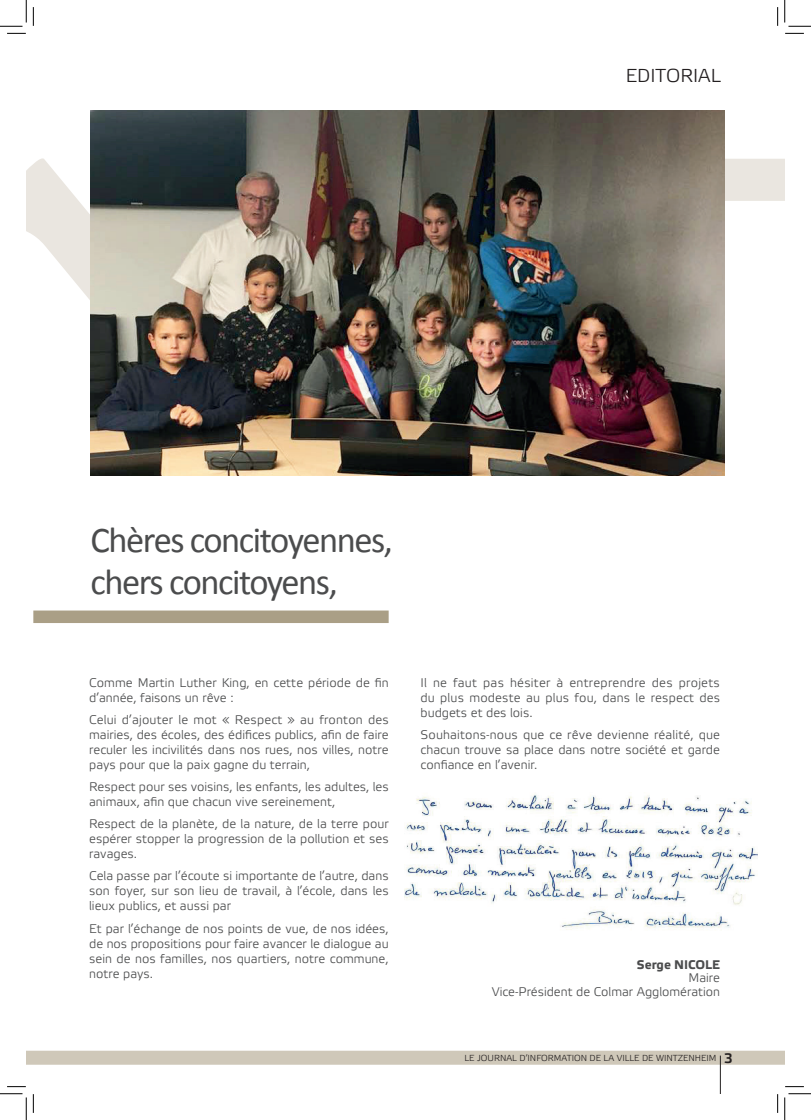
<style>
.page{position:relative;width:811px;height:1120px;background:#fff}
.page>*{position:absolute;margin:0;border:0;box-sizing:border-box;transform-origin:0 0}
.t1{font:36.38px/42.6px "Calibri";letter-spacing:-.04em;color:#4b4c4d}
.t2{font:18.75px "Etelka Light Pro";color:#231f20}
.t3{font:12.5px/15px "Etelka Light Pro";color:#4b4c4d;text-align:justify}
.t4{font:700 12.5px "Etelka Text Pro";color:#4b4c4d}
.t5{font:8.75px "Etelka Light Pro";color:#231f20}
.s1{font-family:"Etelka Medium Pro";font-size:13.75px}
</style>
<div class="page">
<svg style="left:26px;top:110px;width:759px;height:234px"></svg>
<img style="left:91px;top:110px;width:633px;height:365px">
<div style="left:33px;top:610px;width:356px;height:13px;background:#aa9f86"></div>
<img style="left:404px;top:795px;width:354px;height:135px">
<svg style="left:26px;top:1050px;width:759px;height:43px"></svg>
<hr style="left:720px;top:1055px;width:1px;height:38px;background:#231f20">
<svg style="left:7px;top:33px;width:19px;height:1px"></svg>
<svg style="left:785px;top:33px;width:19px;height:1px"></svg>
<svg style="left:33px;top:7px;width:1px;height:19px"></svg>
<svg style="left:33px;top:1094px;width:1px;height:18px"></svg>
<svg style="left:777px;top:7px;width:1px;height:19px"></svg>
<svg style="left:777px;top:1094px;width:1px;height:18px"></svg>
<svg style="left:0;top:0;width:27px;height:27px"></svg>
<svg style="left:0;top:1093px;width:27px;height:26px"></svg>
<svg style="left:784px;top:0;width:27px;height:27px"></svg>
<svg style="left:784px;top:1093px;width:27px;height:26px"></svg>
<h2 class="t2" style="left:626px;top:66px;width:97px">EDITORIAL</h2>
<h1 class="t1" style="left:91px;top:518px;width:304px">Chères concitoyennes, chers concitoyens,</h1>
<p class="t3" style="left:89px;top:675px;width:301px">Comme Martin Luther King, en cette période de fin d’année, faisons un rêve :</p>
<p class="t3" style="left:89px;top:712px;width:301px">Celui d’ajouter le mot « Respect » au fronton des mairies, des écoles, des édifices publics, afin de faire reculer les incivilités dans nos rues, nos villes, notre pays pour que la paix gagne du terrain,</p>
<p class="t3" style="left:89px;top:780px;width:301px">Respect pour ses voisins, les enfants, les adultes, les animaux, afin que chacun vive sereinement,</p>
<p class="t3" style="left:89px;top:817px;width:301px">Respect de la planète, de la nature, de la terre pour espérer stopper la progression de la pollution et ses ravages.</p>
<p class="t3" style="left:89px;top:869px;width:301px">Cela passe par l’écoute si importante de l’autre, dans son foyer, sur son lieu de travail, à l’école, dans les lieux publics, et aussi par</p>
<p class="t3" style="left:89px;top:921px;width:301px">Et par l’échange de nos points de vue, de nos idées, de nos propositions pour faire avancer le dialogue au sein de nos familles, nos quartiers, notre commune, notre pays.</p>
<p class="t3" style="left:420px;top:675px;width:301px">Il ne faut pas hésiter à entreprendre des projets du plus modeste au plus fou, dans le respect des budgets et des lois.</p>
<p class="t3" style="left:420px;top:727px;width:301px">Souhaitons-nous que ce rêve devienne réalité, que chacun trouve sa place dans notre société et garde confiance en l’avenir.</p>
<p class="t4" style="left:637px;top:957px;width:85px">Serge NICOLE</p>
<p class="t3" style="left:492px;top:971px;width:230px;line-height:13.8px;text-align:right">Maire<br>Vice-Président de Colmar Agglomération</p>
<p class="t5" style="left:464px;top:1052px;width:270px">LE JOURNAL D’INFORMATION DE LA VILLE DE WINTZENHEIM <span class="s1">3</span></p>
</div>
